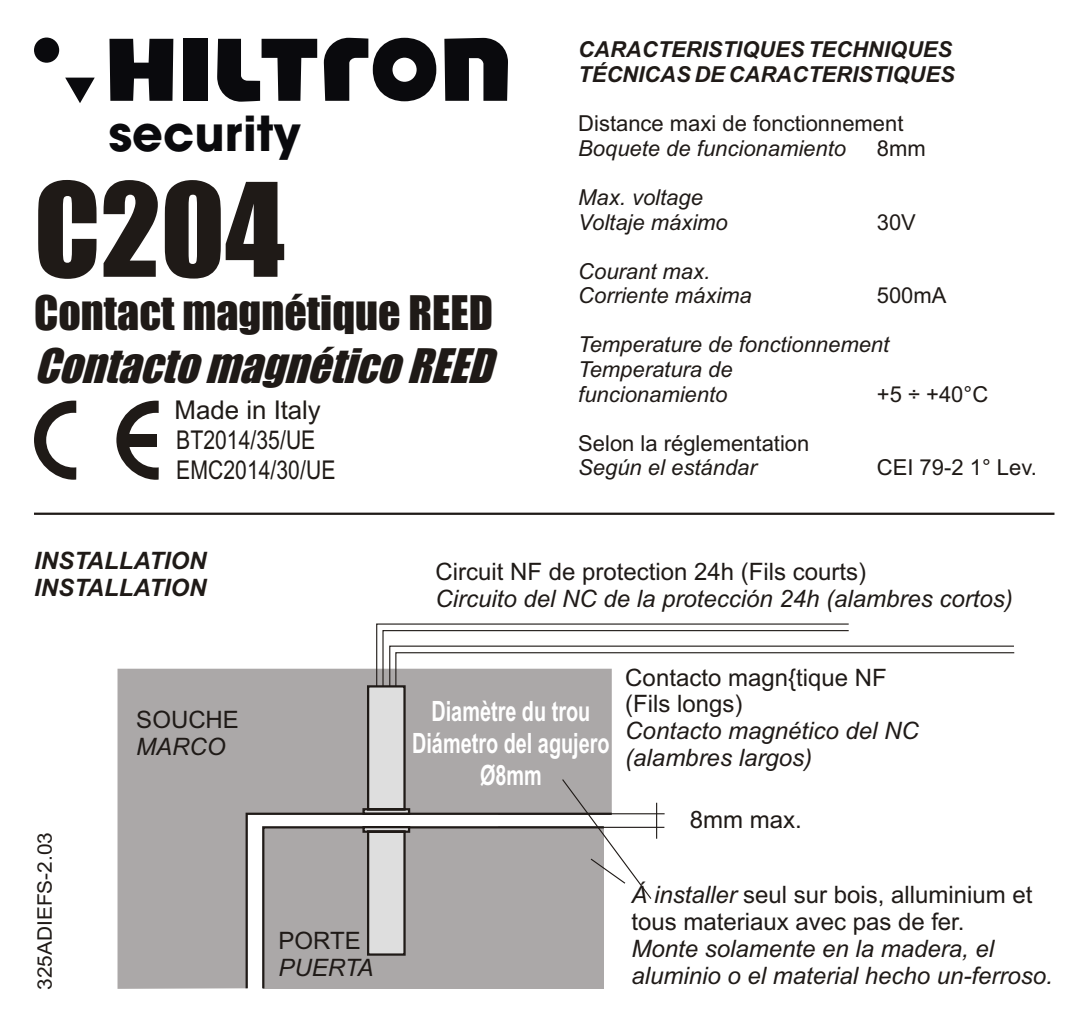
<style>
.page{position:relative;width:1092px;height:1024px;background:#fff}
.page>*{position:absolute;margin:0;border:0;box-sizing:border-box;transform-origin:0 0}
.t1{font:120px "Impact";color:#1f1a17}
.t2{font:700 48px "Avant Garde LT Medium";color:#0a0a0d}
.t3{font:italic 44px "Impact";color:#1f1a17}
.t4{font:44px "Impact";color:#1f1a17}
.t5{font:700 28px/32px "Arial Narrow";color:#fff;text-align:center;scale:.87 1}
.t6{font:26px/29.2px "Arial Narrow";color:#1f1a17}
.t7{font:26px "Arial";color:#1f1a17}
.t8{font:italic 24px/26.8px "Arial";color:#1f1a17}
.t9{font:24px/26.8px "Arial";color:#1f1a17}
.t10{font:italic 700 24px/26.8px "Arial";color:#1f1a17}
.t11{font:italic 22px/24.4px "Arial";color:#1f1a17}
.t12{font:22px "Arial";color:#1f1a17}
.t13{font:italic 700 22px/24.4px "Arial";color:#1f1a17}
.t14{font:20px "Arial";color:#1f1a17;scale:1.05 1}
.s1{font-style:italic}
</style>
<div class="page">
<div style="left:118px;top:669px;width:443px;height:320px;background:#aba8a8"></div>
<hr style="left:34px;top:513px;width:1020px;height:2px;background:#1f1a17">
<svg style="left:376px;top:623px;width:473px;height:187px"></svg>
<svg style="left:382px;top:630px;width:467px;height:176px"></svg>
<svg style="left:389px;top:645px;width:625px;height:156px"></svg>
<svg style="left:395px;top:652px;width:620px;height:145px"></svg>
<hr style="left:498px;top:813px;width:167px;height:1px;background:#1f1a17">
<hr style="left:656px;top:803px;width:1px;height:36px;background:#1f1a17">
<hr style="left:498px;top:827px;width:166px;height:1px;background:#1f1a17">
<svg style="left:361px;top:684px;width:50px;height:128px;background:#bbb9b9"></svg>
<svg style="left:244px;top:812px;width:360px;height:177px;background:#afadad"></svg>
<div style="left:34px;top:38px;width:25px;height:25px;background:#0a0a0d;border-radius:50%"></div>
<svg style="left:65px;top:78px;width:30px;height:25px"></svg>
<svg style="left:109px;top:39px;width:64px;height:62px"></svg>
<svg style="left:444px;top:38px;width:64px;height:63px"></svg>
<div style="left:183px;top:39px;width:25px;height:62px;background:#0a0a0d"></div>
<svg style="left:217px;top:39px;width:100px;height:63px"></svg>
<svg style="left:324px;top:37px;width:112px;height:64px"></svg>
<svg style="left:34px;top:401px;width:42px;height:79px"></svg>
<svg style="left:116px;top:401px;width:43px;height:79px"></svg>
<svg style="left:561px;top:778px;width:92px;height:122px"></svg>
<h2 class="t2" style="left:108px;top:115px;width:194px">security</h2>
<h1 class="t1" style="left:34px;top:182px;width:252px">C204</h1>
<h3 class="t4" style="left:34px;top:295px;width:461px">Contact magnétique REED</h3>
<h3 class="t3" style="left:34px;top:348px;width:470px">Contacto magnético REED</h3>
<p class="t7" style="left:174px;top:400px;width:148px">Made in Italy</p>
<p class="t6" style="left:176px;top:428px;width:161px">BT2014/35/UE<br>EMC2014/30/UE</p>
<p class="t13" style="left:578px;top:40px;width:378px">CARACTERISTIQUES TECHNIQUES<br>TÉCNICAS DE CARACTERISTIQUES</p>
<p class="t12" style="left:578px;top:115px;width:327px">Distance maxi de fonctionnement</p>
<p class="t11" style="left:578px;top:138px;width:269px">Boquete de funcionamiento</p>
<p class="t12" style="left:877px;top:140px;width:50px">8mm</p>
<p class="t11" style="left:578px;top:187px;width:151px">Max. voltage<br>Voltaje máximo</p>
<p class="t12" style="left:877px;top:213px;width:41px">30V</p>
<p class="t11" style="left:578px;top:261px;width:175px">Courant max.<br>Corriente máxima</p>
<p class="t12" style="left:877px;top:287px;width:71px">500mA</p>
<p class="t11" style="left:578px;top:334px;width:313px">Temperature de fonctionnement<br>Temperatura de<br>funcionamiento</p>
<p class="t12" style="left:877px;top:386px;width:113px">+5 ÷ +40°C</p>
<p class="t12" style="left:578px;top:435px;width:233px">Selon la réglementation</p>
<p class="t11" style="left:578px;top:457px;width:180px">Según el estándar</p>
<p class="t12" style="left:877px;top:459px;width:162px">CEI 79-2 1° Lev.</p>
<p class="t10" style="left:34px;top:549px;width:174px">INSTALLATION<br>INSTALLATION</p>
<p class="t14" style="left:37px;top:990px;width:152px;rotate:-90deg">325ADIEFS-2.03</p>
<p class="t9" style="left:136px;top:708px;width:104px">SOUCHE</p>
<p class="t8" style="left:136px;top:735px;width:91px">MARCO</p>
<p class="t9" style="left:279px;top:929px;width:84px">PORTE</p>
<p class="t8" style="left:279px;top:956px;width:97px">PUERTA</p>
<p class="t9" style="left:435px;top:561px;width:432px">Circuit NF de protection 24h (Fils courts)</p>
<p class="t8" style="left:435px;top:588px;width:579px">Circuito del NC de la protección 24h (alambres cortos)</p>
<p class="t5" style="left:412px;top:692px;width:229px">Diamètre du trou<br>Diámetro del agujero<br>Ø8mm</p>
<p class="t9" style="left:625px;top:666px;width:263px">Contacto magn{tique NF (Fils longs)</p>
<p class="t8" style="left:625px;top:720px;width:295px">Contacto magnético del NC (alambres largos)</p>
<p class="t9" style="left:690px;top:809px;width:114px">8mm max.</p>
<p class="t9" style="left:631px;top:884px;width:403px"><span class="s1">Á installer</span> seul sur bois, alluminium et tous materiaux avec pas de fer.</p>
<p class="t8" style="left:631px;top:937px;width:423px">Monte solamente en la madera, el aluminio o el material hecho un-ferroso.</p>
</div>
